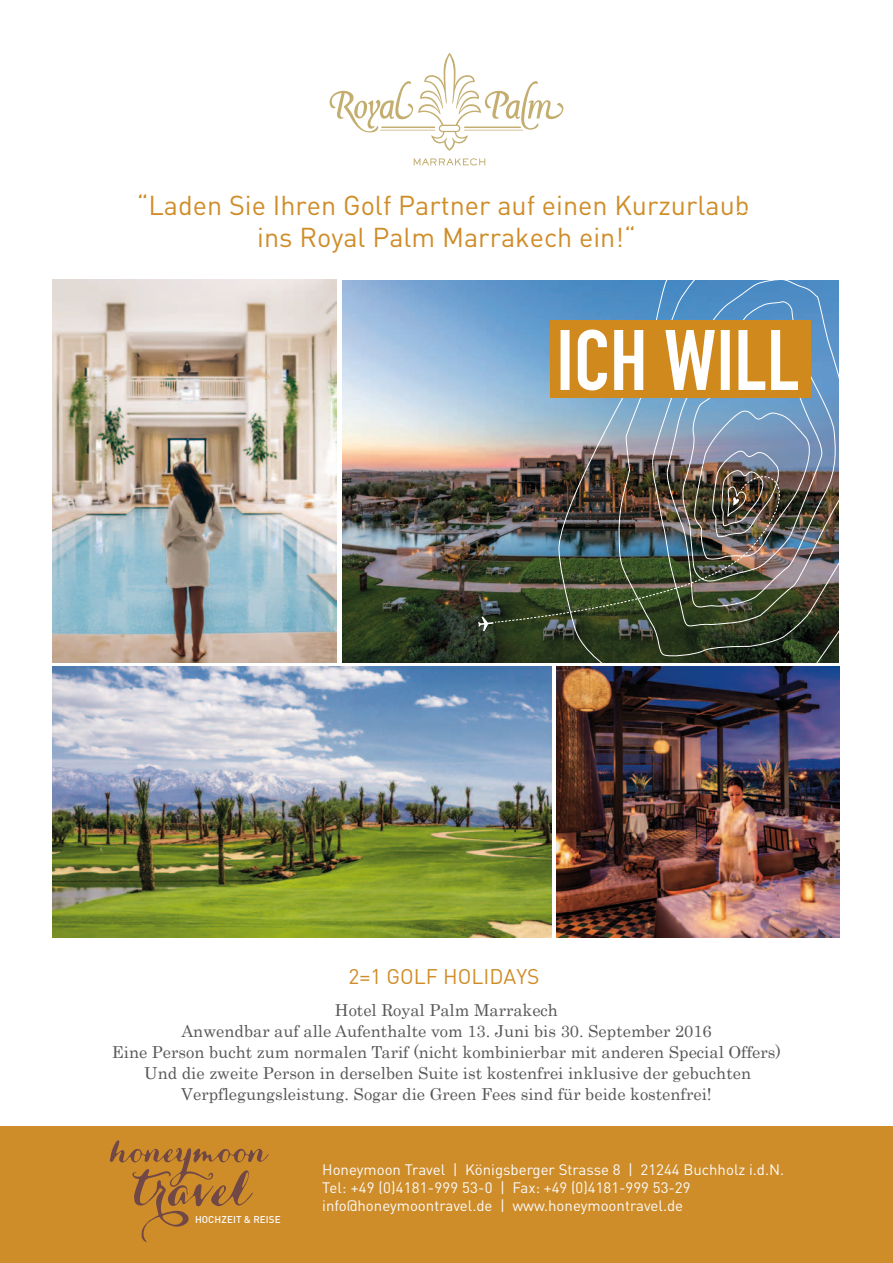
<style>
.page{position:relative;width:893px;height:1263px;background:#fff}
.page>*{position:absolute;margin:0;border:0;box-sizing:border-box;transform-origin:0 0}
.t1{font:27px/32.1px "DIN";color:#cf8d29;text-align:center}
.t2{font:21px "DIN";color:#cf8d29}
.t3{font:16.5px/21.1px "Century";color:#58585a;text-align:center}
.t4{font:15px/18px "DIN";color:#fbfbfc}
.t5{font:500 9.75px "DINOT";letter-spacing:.01em;color:#fbfbfc}
</style>
<div class="page">
<div style="left:0;top:1127px;width:893px;height:136px;background:#cf8d29"></div>
<img style="left:342px;top:280px;width:216px;height:382px">
<img style="left:52px;top:666px;width:499px;height:271px">
<img style="left:52px;top:279px;width:285px;height:383px">
<svg style="left:329px;top:53px;width:235px;height:98px"></svg>
<svg style="left:414px;top:158px;width:71px;height:7px"></svg>
<svg style="left:558px;top:280px;width:282px;height:443px;background:#4e7083"></svg>
<div style="left:550px;top:320px;width:260px;height:78px;background:#d0891c"></div>
<img style="left:478px;top:327px;width:345px;height:304px">
<svg style="left:110px;top:1140px;width:159px;height:102px"></svg>
<img style="left:556px;top:666px;width:283px;height:271px">
<h1 class="t1" style="left:137px;top:188px;width:614px">“Laden Sie Ihren Golf Partner auf einen Kurzurlaub ins Royal Palm Marrakech ein!“</h1>
<p class="t2" style="left:348px;top:963px;width:193px">2=1 GOLF HOLIDAYS</p>
<p class="t3" style="left:112px;top:997px;width:671px">Hotel Royal Palm Marrakech<br>Anwendbar auf alle Aufenthalte vom 13. Juni bis 30. September 2016<br>Eine Person bucht zum normalen Tarif (nicht kombinierbar mit anderen Special Offers)<br>Und die zweite Person in derselben Suite ist kostenfrei inklusive der gebuchten Verpflegungsleistung. Sogar die Green Fees sind für beide kostenfrei!</p>
<p class="t5" style="left:195px;top:1212px;width:87px">HOCHZEIT &amp; REISE</p>
<p class="t4" style="left:322px;top:1160px;width:463px">Honeymoon Travel | Königsberger Strasse 8 | 21244 Buchholz i.d.N.<br>Tel: +49 (0)4181-999 53-0 | Fax: +49 (0)4181-999 53-29 info@honeymoontravel.de | www.honeymoontravel.de</p>
</div>
